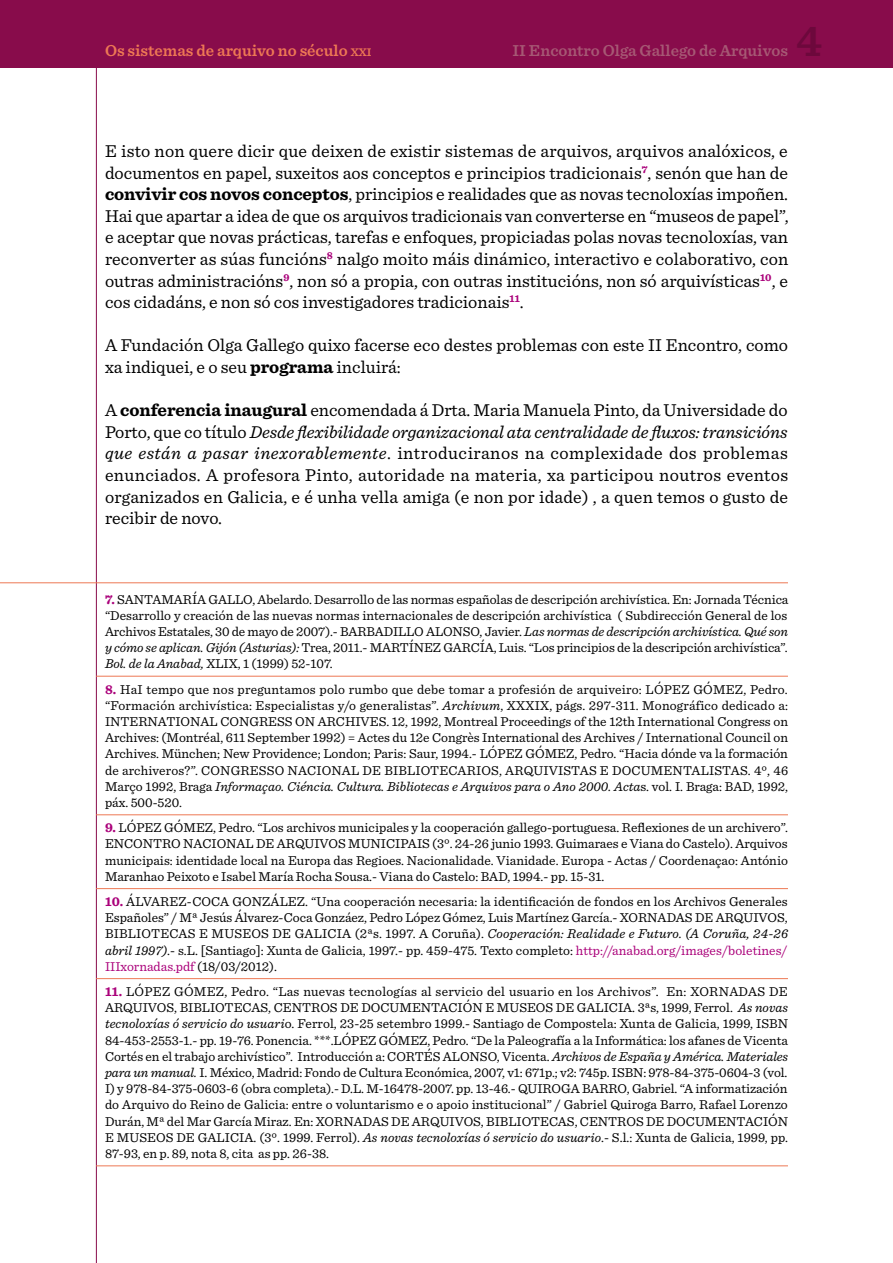
<style>
.page{position:relative;width:893px;height:1263px;background:#fff}
.page>*{position:absolute;margin:0;border:0;box-sizing:border-box;transform-origin:0 0}
.t1{font:600 45px "Sentinel";color:#6d083c}
.t2{font:18px/21.6px "Sentinel";color:#000;text-align:justify}
.t3{font:600 16.5px "Sentinel";color:#a65874}
.t4{font:600 16.5px "Sentinel";color:#ed7854}
.t5{font:13.5px/16.2px "Sentinel";color:#000;text-align:justify}
.s1{font-size:11.55px}
.s2{font-weight:700}
.s3{font-style:italic}
.s4{font-weight:700;color:#aa007a}
.s5{color:#aa007a}
</style>
<div class="page">
<div style="left:0;top:0;width:893px;height:68px;background:#880c4b"></div>
<hr style="left:96px;top:68px;width:1px;height:1195px;background:#880c4b">
<hr style="left:0;top:582px;width:788px;height:1px;background:#ed7854">
<hr style="left:96px;top:676px;width:692px;height:1px;background:#ed7854">
<hr style="left:96px;top:814px;width:692px;height:1px;background:#ed7854">
<hr style="left:96px;top:888px;width:692px;height:1px;background:#ed7854">
<hr style="left:96px;top:978px;width:692px;height:1px;background:#ed7854">
<hr style="left:96px;top:1165px;width:692px;height:1px;background:#ed7854">
<p class="t4" style="left:105px;top:38px;width:268px">Os sistemas de arquivo no século <span class="s1">xxi</span></p>
<p class="t3" style="left:512px;top:38px;width:277px">II Encontro Olga Gallego de Arquivos</p>
<h1 class="t1" style="left:796px;top:7px;width:28px">4</h1>
<p class="t2" style="left:105px;top:139px;width:685px">E isto non quere dicir que deixen de existir sistemas de arquivos, arquivos analóxicos, e documentos en papel, suxeitos aos conceptos e principios tradicionais<sup>7</sup>, senón que han de <span class="s2">convivir cos novos conceptos</span>, principios e realidades que as novas tecnoloxías impoñen.<br>Hai que apartar a idea de que os arquivos tradicionais van converterse en “museos de papel”, e aceptar que novas prácticas, tarefas e enfoques, propiciadas polas novas tecnoloxías, van reconverter as súas funcións<sup>8</sup> nalgo moito máis dinámico, interactivo e colaborativo, con outras administracións<sup>9</sup>, non só a propia, con outras institucións, non só arquivísticas<sup>10</sup>, e cos cidadáns, e non só cos investigadores tradicionais<sup>11</sup>.</p>
<h2 class="t2" style="left:105px;top:333px;width:685px">A Fundación Olga Gallego quixo facerse eco destes problemas con este II Encontro, como xa indiquei, e o seu <span class="s2">programa</span> incluirá:</h2>
<p class="t2" style="left:105px;top:398px;width:685px">A <span class="s2">conferencia inaugural</span> encomendada á Drta. Maria Manuela Pinto, da Universidade do Porto, que co título <span class="s3">Desde flexibilidade organizacional ata centralidade de fluxos: transicións que están a pasar inexorablemente</span>. introduciranos na complexidade dos problemas enunciados. A profesora Pinto, autoridade na materia, xa participou noutros eventos organizados en Galicia, e é unha vella amiga (e non por idade) , a quen temos o gusto de recibir de novo.</p>
<p class="t5" style="left:105px;top:590px;width:685px"><span class="s4">7.</span> SANTAMARÍA GALLO, Abelardo. Desarrollo de las normas españolas de descripción archivística. En: Jornada Técnica “Desarrollo y creación de las nuevas normas internacionales de descripción archivística ( Subdirección General de los Archivos Estatales, 30 de mayo de 2007).- BARBADILLO ALONSO, Javier. <span class="s3">Las normas de descripción archivística. Qué son y cómo se aplican. Gijón (Asturias):</span> Trea, 2011.- MARTÍNEZ GARCÍA, Luis. “Los principios de la descripción archivística”.<br><span class="s3">Bol. de la Anabad,</span> XLIX, 1 (1999) 52-107.</p>
<p class="t5" style="left:105px;top:680px;width:685px"><span class="s4">8.</span> HaI tempo que nos preguntamos polo rumbo que debe tomar a profesión de arquiveiro: LÓPEZ GÓMEZ, Pedro. “Formación archivística: Especialistas y/o generalistas”. <span class="s3">Archivum</span>, XXXIX, págs. 297-311. Monográfico dedicado a:<br>INTERNATIONAL CONGRESS ON ARCHIVES. 12, 1992, Montreal Proceedings of the 12th International Congress on Archives: (Montréal, 611 September 1992) = Actes du 12e Congrès International des Archives / International Council on Archives. München; New Providence; London; Paris: Saur, 1994.- LÓPEZ GÓMEZ, Pedro. “Hacia dónde va la formación de archiveros?”. CONGRESSO NACIONAL DE BIBLIOTECARIOS, ARQUIVISTAS E DOCUMENTALISTAS. 4º, 46<br>Março 1992, Braga <span class="s3">Informaçao. Ciéncia. Cultura. Bibliotecas e Arquivos para o Ano 2000. Acta</span>s. vol. I. Braga: BAD, 1992, páx. 500-520.</p>
<p class="t5" style="left:105px;top:819px;width:684px"><span class="s4">9.</span> LÓPEZ GÓMEZ, Pedro. “Los archivos municipales y la cooperación gallego-portuguesa. Reflexiones de un archivero”.<br>ENCONTRO NACIONAL DE ARQUIVOS MUNICIPAIS (3º. 24-26 junio 1993. Guimaraes e Viana do Castelo). Arquivos municipais: identidade local na Europa das Regioes. Nacionalidade. Vianidade. Europa - Actas / Coordenaçao: António Maranhao Peixoto e Isabel María Rocha Sousa.- Viana do Castelo: BAD, 1994.- pp. 15-31.</p>
<p class="t5" style="left:105px;top:892px;width:684px"><span class="s4">10.</span> ÁLVAREZ-COCA GONZÁLEZ. “Una cooperación necesaria: la identificación de fondos en los Archivos Generales Españoles” / Mª Jesús Álvarez-Coca Gonzáez, Pedro López Gómez, Luis Martínez García.- XORNADAS DE ARQUIVOS, BIBLIOTECAS E MUSEOS DE GALICIA (2ªs. 1997. A Coruña). <span class="s3">Cooperación: Realidade e Futuro. (A Coruña, 24-26 abril 1997)</span>.- s.L. [Santiago]: Xunta de Galicia, 1997.- pp. 459-475. Texto completo: <span class="s5">http://anabad.org/images/boletines/ IIIxornadas.pdf</span> (18/03/2012).</p>
<p class="t5" style="left:105px;top:982px;width:685px"><span class="s4">11.</span> LÓPEZ GÓMEZ, Pedro. “Las nuevas tecnologías al servicio del usuario en los Archivos”. En: XORNADAS DE ARQUIVOS, BIBLIOTECAS, CENTROS DE DOCUMENTACIÓN E MUSEOS DE GALICIA. 3ªs, 1999, Ferrol. <span class="s3">As novas tecnoloxías ó servicio do usuari</span>o. Ferrol, 23-25 setembro 1999.- Santiago de Compostela: Xunta de Galicia, 1999, ISBN 84-453-2553-1.- pp. 19-76. Ponencia. ***.LÓPEZ GÓMEZ, Pedro. “De la Paleografía a la Informática: los afanes de Vicenta Cortés en el trabajo archivístico”. Introducción a: CORTÉS ALONSO, Vicenta. <span class="s3">Archivos de España y América. Materiales para un manual.</span> I. México, Madrid: Fondo de Cultura Económica, 2007, v1: 671p.; v2: 745p. ISBN: 978-84-375-0604-3 (vol.<br>I) y 978-84-375-0603-6 (obra completa).- D.L. M-16478-2007. pp. 13-46.- QUIROGA BARRO, Gabriel. “A informatización do Arquivo do Reino de Galicia: entre o voluntarismo e o apoio institucional” / Gabriel Quiroga Barro, Rafael Lorenzo Durán, Mª del Mar García Miraz. En: XORNADAS DE ARQUIVOS, BIBLIOTECAS, CENTROS DE DOCUMENTACIÓN E MUSEOS DE GALICIA. (3º. 1999. Ferrol). <span class="s3">As novas tecnoloxías ó servicio do usuario</span>.- S.l.: Xunta de Galicia, 1999, pp.<br>87-93, en p. 89, nota 8, cita as pp. 26-38.</p>
</div>
